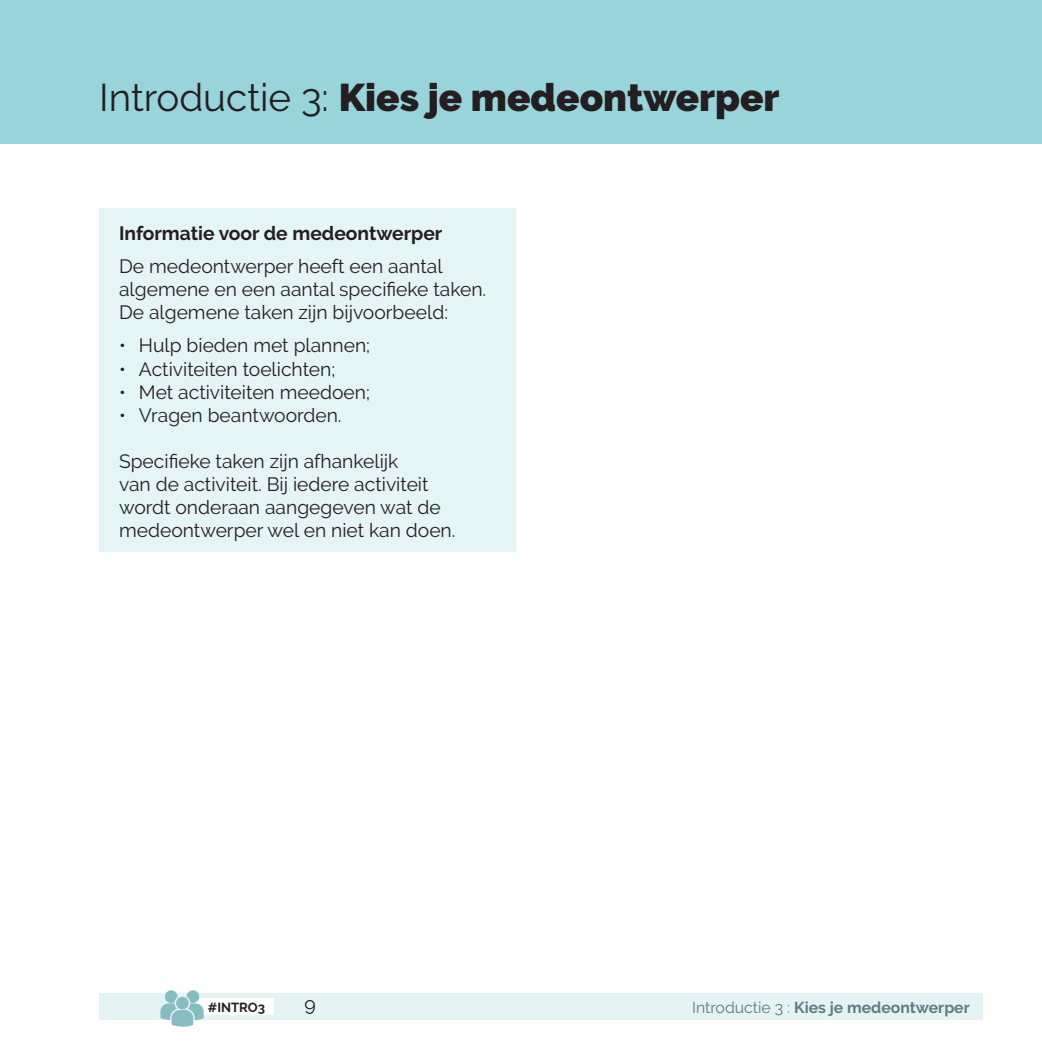
<style>
.page{position:relative;width:1042px;height:1042px;background:#fff}
.page>*{position:absolute;margin:0;border:0;box-sizing:border-box;transform-origin:0 0}
.t1{font:900 38.5px "Raleway";color:#231f20}
.Fact_sheet{font:19.25px/23.1px "Raleway";color:#231f20}
.Fact_sheet-2{font:700 19.25px "Raleway";color:#231f20}
.t2{font:700 15.75px "Raleway";color:#5b7e80}
.t3{font:700 13.12px "Raleway";color:#231f20}
.s1{font-weight:400}
</style>
<div class="page">
<div style="left:99px;top:993px;width:883px;height:27px;background:#e4f3f4"></div>
<div style="left:193px;top:998px;width:80px;height:16px;background:#fff"></div>
<svg style="left:160px;top:990px;width:44px;height:37px"></svg>
<div style="left:0;top:0;width:1042px;height:144px;background:#99d4da"></div>
<div style="left:99px;top:208px;width:417px;height:344px;background:#e5f4f5"></div>
<p class="t1" style="left:99px;top:75px;width:682px"><span class="s1">Introductie 3:</span> Kies je medeontwerper</p>
<p class="Fact_sheet-2" style="left:119px;top:222px;width:325px">Informatie voor de medeontwerper</p>
<p class="Fact_sheet" style="left:119px;top:255px;width:369px">De medeontwerper heeft een aantal algemene en een aantal specifieke taken.<br>De algemene taken zijn bijvoorbeeld:</p>
<p class="Fact_sheet" style="left:119px;top:334px;width:253px">• Hulp bieden met plannen;</p>
<p class="Fact_sheet" style="left:119px;top:357px;width:218px">• Activiteiten toelichten;</p>
<p class="Fact_sheet" style="left:119px;top:380px;width:252px">• Met activiteiten meedoen;</p>
<p class="Fact_sheet" style="left:119px;top:403px;width:224px">• Vragen beantwoorden.</p>
<p class="Fact_sheet" style="left:119px;top:450px;width:338px">Specifieke taken zijn afhankelijk<br>van de activiteit. Bij iedere activiteit wordt onderaan aangegeven wat de medeontwerper wel en niet kan doen.</p>
<p class="Fact_sheet" style="left:304px;top:993px;width:13px">9</p>
<p class="t3" style="left:208px;top:999px;width:59px">#INTRO3</p>
<p class="t2" style="left:692px;top:999px;width:279px"><span class="s1">Introductie 3 :</span> Kies je medeontwerper</p>
</div>
